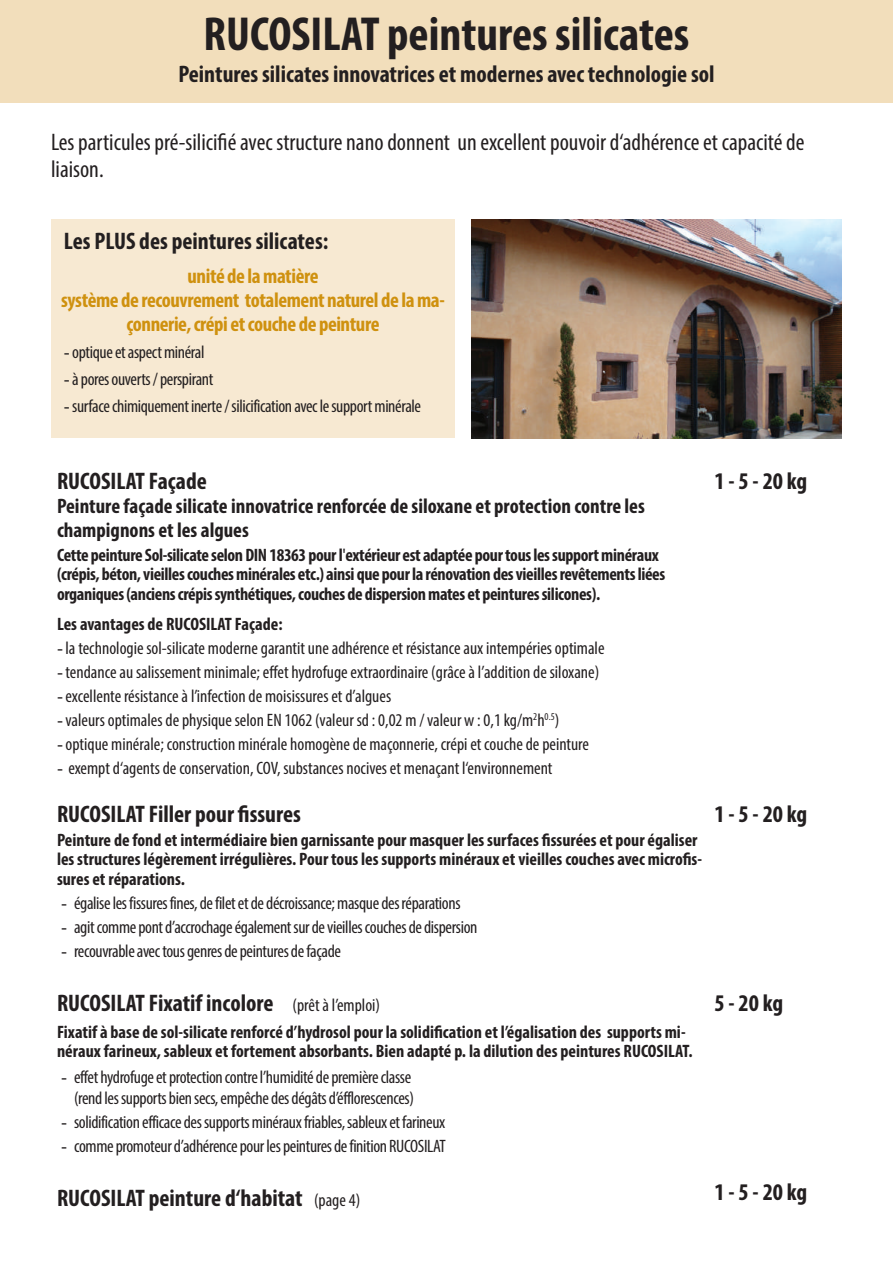
<style>
.page{position:relative;width:893px;height:1263px;background:#fff}
.page>*{position:absolute;margin:0;border:0;box-sizing:border-box;transform-origin:0 0}
.t1{font:700 condensed 48px "Myriad Pro";color:#231f20}
.t2{font:700 condensed 24px "Myriad Pro";color:#231f20}
.t3{font:condensed 24px/27px "Myriad Pro";color:#231f20}
.t4{font:700 condensed 21px/24px "Myriad Pro";color:#231f20}
.t5{font:700 condensed 21px/24px "Myriad Pro";letter-spacing:-.02em;color:#cf910f;text-align:center}
.t6{font:condensed 18px/21px "Myriad Pro";letter-spacing:-.02em;color:#231f20;text-align:right}
.t7{font:condensed 18px/24px "Myriad Pro";color:#231f20}
.t8{font:700 condensed 18px/19.5px "Myriad Pro";color:#231f20}
.t9{font:700 condensed 18px/19.5px "Myriad Pro";letter-spacing:-.02em;color:#231f20}
.s1{font-family:"Times New Roman";font-stretch:normal}
.s2{font-weight:400;font-stretch:normal}
.s3{font-weight:700}
.s4{font-weight:400;font-size:18px}
</style>
<div class="page">
<div style="left:0;top:0;width:893px;height:103px;background:#f2debb"></div>
<img style="left:471px;top:220px;width:371px;height:218px">
<div style="left:51px;top:220px;width:404px;height:218px;background:#f7e9d2"></div>
<h1 class="t1" style="left:204px;top:4px;width:487px">RUCOSILAT peintures silicates</h1>
<h2 class="t2" style="left:178px;top:59px;width:538px">Peintures silicates innovatrices et modernes avec technologie sol</h2>
<h2 class="t3" style="left:51px;top:128px;width:755px">Les particules pré-silicifié avec structure nano donnent un excellent pouvoir d‘adhérence et capacité de liaison.</h2>
<h2 class="t2" style="left:64px;top:226px;width:266px">Les PLUS des peintures silicates:</h2>
<p class="t5" style="left:61px;top:264px;width:385px">unité de la matière<br>système de recouvrement totalement naturel de la ma&shy;çonnerie, crépi et couche de peinture</p>
<p class="t6" style="left:64px;top:342px;width:142px"><span class="s1">-</span> optique et aspect minéral</p>
<p class="t6" style="left:64px;top:369px;width:151px"><span class="s1">-</span> à pores ouverts / perspirant</p>
<p class="t6" style="left:64px;top:396px;width:359px"><span class="s1">-</span> surface chimiquement inerte / silicification avec le support minérale</p>
<h2 class="t2" style="left:57px;top:466px;width:151px">RUCOSILAT Façade</h2>
<p class="t4" style="left:57px;top:493px;width:589px">Peinture façade silicate innovatrice renforcée de siloxane et protection contre les champignons et les algues</p>
<p class="t9" style="left:57px;top:544px;width:610px">Cette peinture Sol-silicate selon DIN 18363 pour l<span class="s2">'</span>extérieur est adaptée pour tous les support minéraux (crépis, béton, vieilles couches minérales etc.) ainsi que pour la rénovation des vieilles revêtements liées organiques (anciens crépis synthétiques, couches de dispersion mates et peintures silicones).</p>
<p class="t7" style="left:57px;top:611px;width:549px"><span class="s3">Les avantages de RUCOSILAT Façade:<br></span><span class="s1">-</span>la technologie sol-silicate moderne garantit une adhérence et résistance aux intempéries optimale <span class="s1">-</span>tendance au salissement minimale; effet hydrofuge extraordinaire (grâce à l’addition de siloxane) <span class="s1">-</span>excellente résistance à l’infection de moisissures et d’algues<br><span class="s1">-</span>valeurs optimales de physique selon EN 1062 (valeur sd : 0,02 m / valeur w : 0,1 kg/m<sup>2</sup>h<sup>0.5</sup>) <span class="s1">-</span>optique minérale; construction minérale homogène de maçonnerie, crépi et couche de peinture</p>
<p class="t7" style="left:57px;top:755px;width:497px"><span class="s1">-</span> exempt d‘agents de conservation, COV, substances nocives et menaçant l‘environnement</p>
<h2 class="t2" style="left:57px;top:799px;width:245px">RUCOSILAT Filler pour fissures</h2>
<p class="t8" style="left:57px;top:829px;width:647px">Peinture de fond et intermédiaire bien garnissante pour masquer les surfaces fissurées et pour égaliser les structures légèrement irrégulières. Pour tous les supports minéraux et vieilles couches avec microfis&shy;sures et réparations.</p>
<p class="t6" style="left:61px;top:892px;width:401px"><span class="s1">-</span> égalise les fissures fines, de filet et de décroissance; masque des réparations</p>
<p class="t6" style="left:61px;top:916px;width:418px"><span class="s1">-</span> agit comme pont d’accrochage également sur de vieilles couches de dispersion</p>
<p class="t6" style="left:61px;top:940px;width:281px"><span class="s1">-</span> recouvrable avec tous genres de peintures de façade</p>
<h2 class="t2" style="left:57px;top:988px;width:325px">RUCOSILAT Fixatif incolore <span class="s4">(prêt à l’emploi)</span></h2>
<p class="t8" style="left:57px;top:1021px;width:637px">Fixatif à base de sol-silicate renforcé d’hydrosol pour la solidification et l’égalisation des supports mi&shy;néraux farineux, sableux et fortement absorbants. Bien adapté p. la dilution des peintures RUCOSILAT.</p>
<p class="t6" style="left:61px;top:1066px;width:354px"><span class="s1">-</span> effet hydrofuge et protection contre l’humidité de première classe (rend les supports bien secs, empêche des dégâts d’éfflorescences)</p>
<p class="t6" style="left:61px;top:1111px;width:386px"><span class="s1">-</span> solidification efficace des supports minéraux friables, sableux et farineux</p>
<p class="t6" style="left:61px;top:1135px;width:386px"><span class="s1">-</span> comme promoteur d’adhérence pour les peintures de finition RUCOSILAT</p>
<h2 class="t2" style="left:714px;top:466px;width:94px">1 - 5 - 20 kg</h2>
<h2 class="t2" style="left:714px;top:799px;width:94px">1 - 5 - 20 kg</h2>
<h2 class="t2" style="left:714px;top:988px;width:70px">5 - 20 kg</h2>
<h2 class="t2" style="left:57px;top:1183px;width:305px">RUCOSILAT peinture d‘habitat <span class="s4">(page 4)</span></h2>
<h2 class="t2" style="left:714px;top:1177px;width:94px">1 - 5 - 20 kg</h2>
</div>
